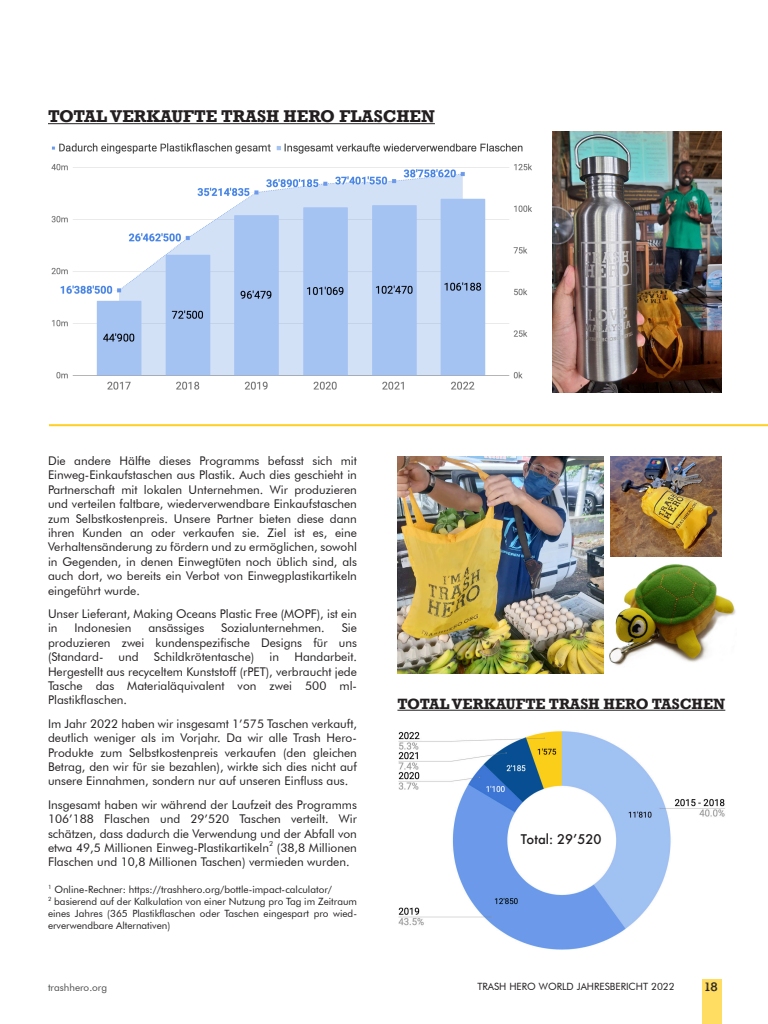
<style>
.page{position:relative;width:768px;height:1024px;background:#fff}
.page>*{position:absolute;margin:0;border:0;box-sizing:border-box;transform-origin:0 0}
.t1{font:700 16px "Rockwell";color:#231f20}
.t2{font:16px "ROADMOVIE";color:#231f20}
.t3{font:700 14px "Rockwell";color:#231f20}
.t4{font:500 13px "Futura";color:#231f20}
.t5{font:12px/14.4px "Futura BT";color:#231f20;text-align:justify}
.t6{font:10px/12px "Futura BT";color:#231f20;text-align:justify}
.t7{font:10px "Futura BT";color:#4b4c4d}
.t8{font:7px "Futura BT";color:#231f20}
</style>
<div class="page">
<div style="left:702px;top:979px;width:20px;height:45px;background:#ffdd63"></div>
<img style="left:398px;top:731px;width:327px;height:219px">
<img style="left:51px;top:143px;width:481px;height:247px">
<hr style="left:49px;top:424px;width:719px;height:2px;background:#ffcf21">
<hr style="left:397px;top:710px;width:328px;height:1px;background:#231f20">
<hr style="left:48px;top:123px;width:387px;height:1px;background:#231f20">
<img style="left:397px;top:457px;width:206px;height:216px">
<img style="left:610px;top:457px;width:112px;height:99px">
<img style="left:609px;top:564px;width:127px;height:102px">
<img style="left:552px;top:131px;width:170px;height:261px">
<p class="t1" style="left:48px;top:106px;width:388px">TOTAL VERKAUFTE TRASH HERO FLASCHEN</p>
<p class="t5" style="left:48px;top:453px;width:310px">Die andere Hälfte dieses Programms befasst sich mit Einweg-Einkaufstaschen aus Plastik. Auch dies geschieht in Partnerschaft mit lokalen Unternehmen. Wir produzieren und verteilen faltbare, wiederverwendbare Einkaufstaschen zum Selbstkostenpreis. Unsere Partner bieten diese dann ihren Kunden an oder verkaufen sie. Ziel ist es, eine Verhaltensänderung zu fördern und zu ermöglichen, sowohl in Gegenden, in denen Einwegtüten noch üblich sind, als auch dort, wo bereits ein Verbot von Einwegplastikartikeln eingeführt wurde.</p>
<p class="t5" style="left:48px;top:606px;width:310px">Unser Lieferant, Making Oceans Plastic Free (MOPF), ist ein in</p>
<p class="t5" style="left:75px;top:621px;width:58px">Indonesien</p>
<p class="t5" style="left:148px;top:621px;width:57px">ansässiges</p>
<p class="t5" style="left:221px;top:621px;width:105px">Sozialunternehmen.</p>
<p class="t5" style="left:48px;top:621px;width:310px;text-indent:294px">Sie produzieren zwei kundenspezifische Designs für uns (Standard-</p>
<p class="t5" style="left:48px;top:650px;width:311px;text-indent:246px">Handarbeit.<br>Hergestellt aus recyceltem Kunststoff (rPET), verbraucht jede Tasche das Materialäquivalent von zwei 500 ml-Plastikflaschen.</p>
<p class="t5" style="left:48px;top:716px;width:311px">Im Jahr 2022 haben wir insgesamt 1’575 Taschen verkauft, deutlich weniger als im Vorjahr. Da wir alle Trash Hero-Produkte zum Selbstkostenpreis verkaufen (den gleichen Betrag, den wir für sie bezahlen), wirkte sich dies nicht auf unsere Einnahmen, sondern nur auf unseren Einfluss aus.</p>
<p class="t5" style="left:48px;top:797px;width:311px">Insgesamt haben wir während der Laufzeit des Programms 106’188 Flaschen und 29’520 Taschen verteilt. Wir schätzen, dass dadurch die Verwendung und der Abfall von etwa 49,5 Millionen Einweg-Plastikartikeln</p>
<p class="t5" style="left:119px;top:650px;width:22px">und</p>
<p class="t5" style="left:154px;top:650px;width:102px">Schildkrötentasche)</p>
<p class="t5" style="left:270px;top:650px;width:11px">in</p>
<p class="t8" style="left:269px;top:839px;width:6px">2</p>
<p class="t5" style="left:48px;top:840px;width:310px;text-indent:229px">(38,8 Millionen<br>Flaschen und 10,8 Millionen Taschen) vermieden wurden.</p>
<p class="t6" style="left:48px;top:883px;width:286px"><sup>1</sup> Online-Rechner: https://trashhero.org/bottle-impact-calculator/</p>
<p class="t6" style="left:48px;top:895px;width:311px"><sup>2</sup> basierend auf der Kalkulation von einer Nutzung pro Tag im Zeitraum eines Jahres (365 Plastikflaschen oder Taschen eingespart pro wied&shy;erverwendbare Alternativen)</p>
<p class="t3" style="left:397px;top:695px;width:329px">TOTAL VERKAUFTE TRASH HERO TASCHEN</p>
<p class="t4" style="left:521px;top:831px;width:82px">Total: 29’520</p>
<p class="t7" style="left:48px;top:982px;width:61px">trashhero.org</p>
<p class="t6" style="left:477px;top:980px;width:199px">TRASH HERO WORLD JAHRESBERICHT 2022</p>
<h1 class="t2" style="left:706px;top:978px;width:14px">18</h1>
</div>
